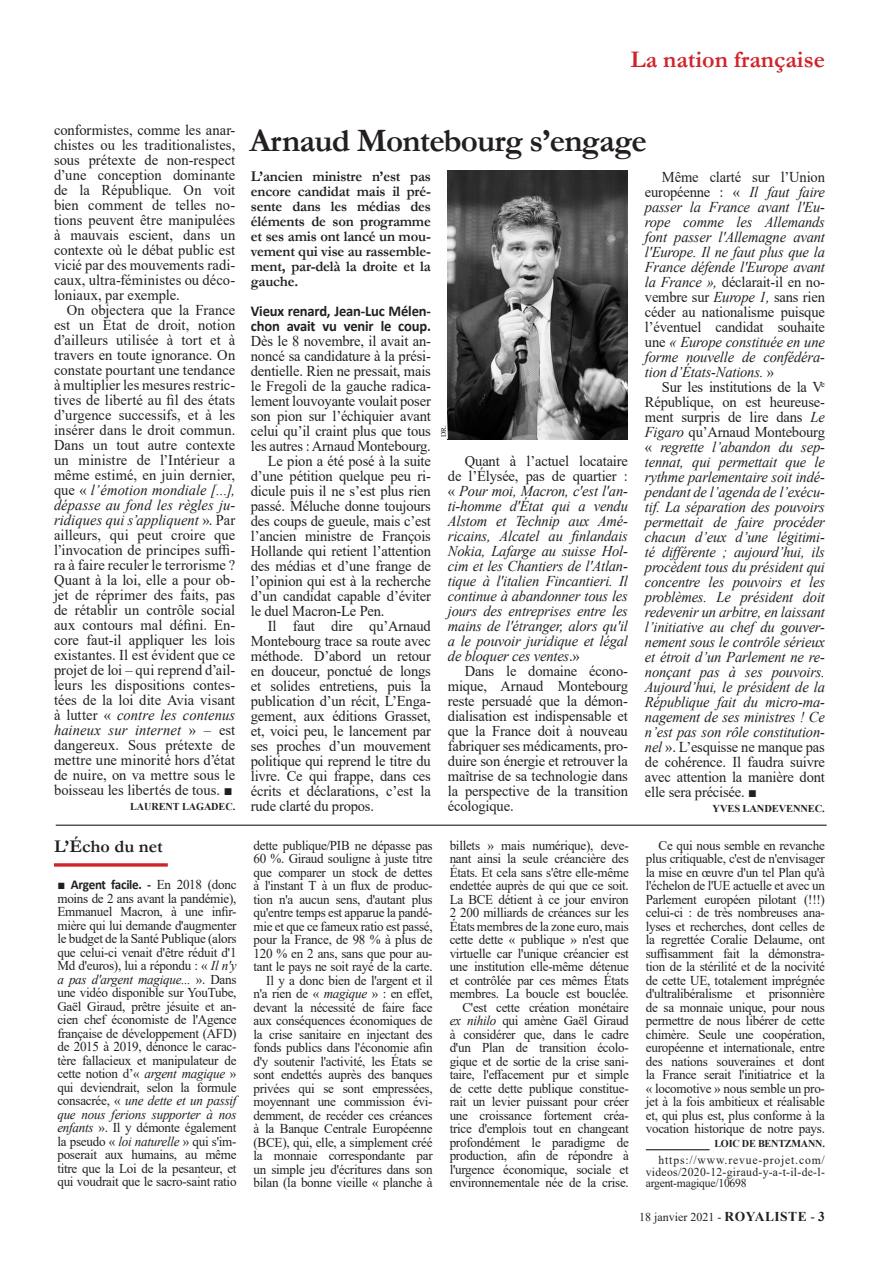
<style>
.page{position:relative;width:893px;height:1263px;background:#fff}
.page>*{position:absolute;margin:0;border:0;box-sizing:border-box;transform-origin:0 0}
.t1{font:700 33px "Garamond";letter-spacing:-.025em;color:#231f20}
.t2{font:700 24px "Garamond";color:#d1232a}
.t3{font:700 18px "Garamond";color:#231f20}
.t4{font:15px/15px "Times New Roman";letter-spacing:-.01em;color:#231f20;text-align:justify}
.t5{font:italic 15px/15px "Times New Roman";letter-spacing:-.01em;color:#231f20;text-align:justify}
.t6{font:700 15px/15px "Garamond";letter-spacing:-.01em;color:#231f20;text-align:justify}
.t7{font:13.5px/13.5px "Times New Roman";letter-spacing:-.02em;color:#231f20;text-align:justify}
.t8{font:12px/11.4px "Times New Roman";letter-spacing:.015em;color:#231f20;text-align:justify}
.t9{font:700 10.5px "Times New Roman";letter-spacing:-.01em;color:#231f20}
.s1{font-style:italic}
.s2{font-weight:700}
.s3{font-family:"Calibri";font-weight:700}
.s4{font-style:normal}
.s5{font-weight:700;font-size:13.5px}
.s6{font-size:13.5px}
</style>
<div class="page">
<svg style="left:54px;top:863px;width:114px;height:4px"></svg>
<img style="left:448px;top:170px;width:180px;height:269px">
<hr style="left:56px;top:825px;width:771px;height:1px;background:#000">
<hr style="left:646px;top:1149px;width:64px;height:1px;background:#000">
<svg style="left:447px;top:400px;width:2px;height:40px"></svg>
<p class="t2" style="left:630px;top:43px;width:196px">La nation française</p>
<p class="t4" style="left:54px;top:122px;width:183px">conformistes, comme les anar&shy;chistes ou les traditionalistes, sous prétexte de non-respect d’une conception dominante de la République. On voit bien comment de telles no&shy;tions peuvent être manipulées à mauvais escient, dans un contexte où le débat public est vicié par des mouvements radi&shy;caux, ultra-féministes ou déco&shy;loniaux, par exemple.</p>
<p class="t4" style="left:54px;top:302px;width:183px;text-indent:13px">On objectera que la France est un État de droit, notion d’ailleurs utilisée à tort et à travers en toute ignorance. On constate pourtant une tendance à multiplier les mesures restric&shy;tives de liberté au fil des états d’urgence successifs, et à les insérer dans le droit commun.<br>Dans un tout autre contexte un ministre de l’Intérieur a même estimé, en juin dernier, que « <span class="s1">l’émotion mondiale […], dépasse au fond les règles ju&shy;ridiques qui s’appliquent</span> ». Par ailleurs, qui peut croire que l’invocation de principes suffi&shy;ra à faire reculer le terrorisme ?<br>Quant à la loi, elle a pour ob&shy;jet de réprimer des faits, pas de rétablir un contrôle social aux contours mal défini. En&shy;core faut-il appliquer les lois existantes. Il est évident que ce projet de loi – qui reprend d’ail&shy;leurs les dispositions contes&shy;tées de la loi dite Avia visant à lutter « <span class="s1">contre les contenus haineux sur internet</span> » – est dangereux. Sous prétexte de mettre une minorité hors d’état de nuire, on va mettre sous le boisseau les libertés de tous. ■</p>
<p class="t9" style="left:130px;top:799px;width:107px">LAURENT LAGADEC.</p>
<p class="t3" style="left:54px;top:834px;width:110px">L’Écho du net</p>
<p class="t7" style="left:57px;top:878px;width:181px"><span class="s2">■</span> <span class="s3">Argent facile. -</span> En 2018 (donc moins de 2 ans avant la pandémie), Emmanuel Macron, à une infir&shy;mière qui lui demande d'augmenter le budget de la Santé Publique (alors que celui-ci venait d'être réduit d'1<br>Md d'euros), lui a répondu : « <span class="s1">Il n'y a pas d'argent magique...</span> ». Dans une vidéo disponible sur YouTube, Gaël Giraud, prêtre jésuite et an&shy;cien chef économiste de l'Agence française de développement (AFD) de 2015 à 2019, dénonce le carac&shy;tère fallacieux et manipulateur de cette notion d’« <span class="s1">argent magique</span> » qui deviendrait, selon la formule consacrée, « <span class="s1">une dette et un passif que nous ferions supporter à nos enfants</span> ». Il y démonte également la pseudo « <span class="s1">loi naturelle</span> » qui s'im&shy;poserait aux humains, au même titre que la Loi de la pesanteur, et qui voudrait que le sacro-saint ratio</p>
<p class="t1" style="left:249px;top:118px;width:399px">Arnaud Montebourg s’engage</p>
<p class="t6" style="left:251px;top:169px;width:182px">L’ancien ministre n’est pas encore candidat mais il pré&shy;sente dans les médias des éléments de son programme et ses amis ont lancé un mou&shy;vement qui vise au rassemble&shy;ment, par-delà la droite et la gauche.</p>
<p class="t4" style="left:251px;top:303px;width:182px"><span class="s3">Vieux renard, Jean-Luc Mélen&shy;chon avait vu venir le coup.<br></span>Dès le 8 novembre, il avait an&shy;noncé sa candidature à la prési&shy;dentielle. Rien ne pressait, mais le Fregoli de la gauche radica&shy;lement louvoyante voulait poser son pion sur l’échiquier avant celui qu’il craint plus que tous les autres : Arnaud Montebourg.</p>
<p class="t4" style="left:251px;top:453px;width:182px;text-indent:17px">Le pion a été posé à la suite d’une pétition quelque peu ri&shy;dicule puis il ne s’est plus rien passé. Méluche donne toujours des coups de gueule, mais c’est l’ancien ministre de François Hollande qui retient l’attention des médias et d’une frange de l’opinion qui est à la recherche d’un candidat capable d’éviter le duel Macron-Le Pen.</p>
<p class="t4" style="left:251px;top:618px;width:182px;text-indent:17px">Il faut dire qu’Arnaud Montebourg trace sa route avec méthode. D’abord un retour en douceur, ponctué de longs et solides entretiens, puis la publication d’un récit, L’Enga&shy;gement, aux éditions Grasset, et, voici peu, le lancement par ses proches d’un mouvement politique qui reprend le titre du livre. Ce qui frappe, dans ces écrits et déclarations, c’est la rude clarté du propos.</p>
<p class="t7" style="left:254px;top:838px;width:181px">dette publique/PIB ne dépasse pas 60 %. Giraud souligne à juste titre que comparer un stock de dettes à l'instant T à un flux de produc&shy;tion n'a aucun sens, d'autant plus qu'entre temps est apparue la pandé&shy;mie et que ce fameux ratio est passé, pour la France, de 98 % à plus de 120 % en 2 ans, sans que pour au&shy;tant le pays ne soit rayé de la carte.</p>
<p class="t7" style="left:254px;top:973px;width:181px;text-indent:13px">Il y a donc bien de l'argent et il n'a rien de « <span class="s1">magique</span> » : en effet, devant la nécessité de faire face aux conséquences économiques de la crise sanitaire en injectant des fonds publics dans l'économie afin d'y soutenir l'activité, les États se sont endettés auprès des banques privées qui se sont empressées, moyennant une commission évi&shy;demment, de recéder ces créances à la Banque Centrale Européenne (BCE), qui, elle, a simplement créé la monnaie correspondante par un simple jeu d'écritures dans son bilan (la bonne vieille « planche à</p>
<p class="t5" style="left:448px;top:453px;width:182px;text-indent:17px"><span class="s4">Quant à l’actuel locataire de l’Élysée, pas de quartier : «</span> Pour moi, Macron, c'est l'an&shy;ti-homme d'État qui a vendu Alstom et Technip aux Amé&shy;ricains, Alcatel au finlandais Nokia, Lafarge au suisse Hol&shy;cim et les Chantiers de l'Atlan&shy;tique à l'italien Fincantieri. Il continue à abandonner tous les jours des entreprises entre les mains de l'étranger, alors qu'il a le pouvoir juridique et légal de bloquer ces ventes<span class="s4">.»</span></p>
<p class="t4" style="left:448px;top:663px;width:182px;text-indent:17px">Dans le domaine écono&shy;mique, Arnaud Montebourg reste persuadé que la démon&shy;dialisation est indispensable et que la France doit à nouveau fabriquer ses médicaments, pro&shy;duire son énergie et retrouver la maîtrise de sa technologie dans la perspective de la transition écologique.</p>
<p class="t7" style="left:450px;top:838px;width:181px">billets » mais numérique), deve&shy;nant ainsi la seule créancière des États. Et cela sans s'être elle-même endettée auprès de qui que ce soit.<br>La BCE détient à ce jour environ 2 200 milliards de créances sur les États membres de la zone euro, mais cette dette « publique » n'est que virtuelle car l'unique créancier est une institution elle-même détenue et contrôlée par ces mêmes États membres. La boucle est bouclée.</p>
<p class="t7" style="left:450px;top:1000px;width:181px;text-indent:13px">C'est cette création monétaire <span class="s1">ex nihilo</span> qui amène Gaël Giraud à considérer que, dans le cadre d'un Plan de transition écolo&shy;gique et de sortie de la crise sani&shy;taire, l'effacement pur et simple de cette dette publique constitue&shy;rait un levier puissant pour créer une croissance fortement créa&shy;trice d'emplois tout en changeant profondément le paradigme de production, afin de répondre à l'urgence économique, sociale et environnementale née de la crise.</p>
<p class="t5" style="left:645px;top:169px;width:182px;text-indent:17px"><span class="s4">Même clarté sur l’Union européenne : «</span> Il faut faire passer la France avant l'Eu&shy;rope comme les Allemands font passer l'Allemagne avant l'Europe. Il ne faut plus que la France défende l'Europe avant la France », <span class="s4">déclarait-il en no&shy;vembre sur</span> Europe 1, <span class="s4">sans rien céder au nationalisme puisque l’éventuel candidat souhaite une</span> « Europe constituée en une forme nouvelle de confédéra&shy;tion d’États-Nations. <span class="s4">»</span></p>
<p class="t5" style="left:645px;top:379px;width:182px;text-indent:17px"><span class="s4">Sur les institutions de la V</span><sup>e </sup><span class="s4">République, on est heureuse&shy;ment surpris de lire dans</span> Le Figaro <span class="s4">qu’Arnaud Montebourg «</span> regrette l’abandon du sep&shy;tennat, qui permettait que le rythme parlementaire soit indé&shy;pendant de l’agenda de l’exécu&shy;tif. La séparation des pouvoirs permettait de faire procéder chacun d’eux d’une légitimi&shy;té différente ; aujourd’hui, ils procèdent tous du président qui concentre les pouvoirs et les problèmes. Le président doit redevenir un arbitre, en laissant l’initiative au chef du gouver&shy;nement sous le contrôle sérieux et étroit d’un Parlement ne re&shy;nonçant pas à ses pouvoirs.<br>Aujourd’hui, le président de la République fait du micro-ma&shy;nagement de ses ministres ! Ce n’est pas son rôle constitution&shy;nel <span class="s4">». L’esquisse ne manque pas de cohérence. Il faudra suivre avec attention la manière dont elle sera précisée. ■</span></p>
<p class="t9" style="left:713px;top:801px;width:114px">YVES LANDEVENNEC.</p>
<p class="t7" style="left:646px;top:838px;width:181px;text-indent:13px">Ce qui nous semble en revanche plus critiquable, c'est de n'envisager la mise en œuvre d'un tel Plan qu'à l'échelon de l'UE actuelle et avec un Parlement européen pilotant (!!!) celui-ci : de très nombreuses ana&shy;lyses et recherches, dont celles de la regrettée Coralie Delaume, ont suffisamment fait la démonstra&shy;tion de la stérilité et de la nocivité de cette UE, totalement imprégnée d'ultralibéralisme et prisonnière de sa monnaie unique, pour nous permettre de nous libérer de cette chimère. Seule une coopération, européenne et internationale, entre des nations souveraines et dont la France serait l'initiatrice et la « locomotive » nous semble un pro&shy;jet à la fois ambitieux et réalisable et, qui plus est, plus conforme à la vocation historique de notre pays.</p>
<p class="t9" style="left:714px;top:1135px;width:112px">LOIC DE BENTZMANN.</p>
<p class="t8" style="left:646px;top:1154px;width:181px;text-indent:13px">https://www.revue-projet.com/ videos/2020-12-giraud-y-a-t-il-de-l&shy;argent-magique/10698</p>
<p class="t8" style="left:639px;top:1211px;width:187px">18 janvier 2021 - <span class="s5">ROYALISTE</span> <span class="s6">-</span> <span class="s5">3</span></p>
</div>
